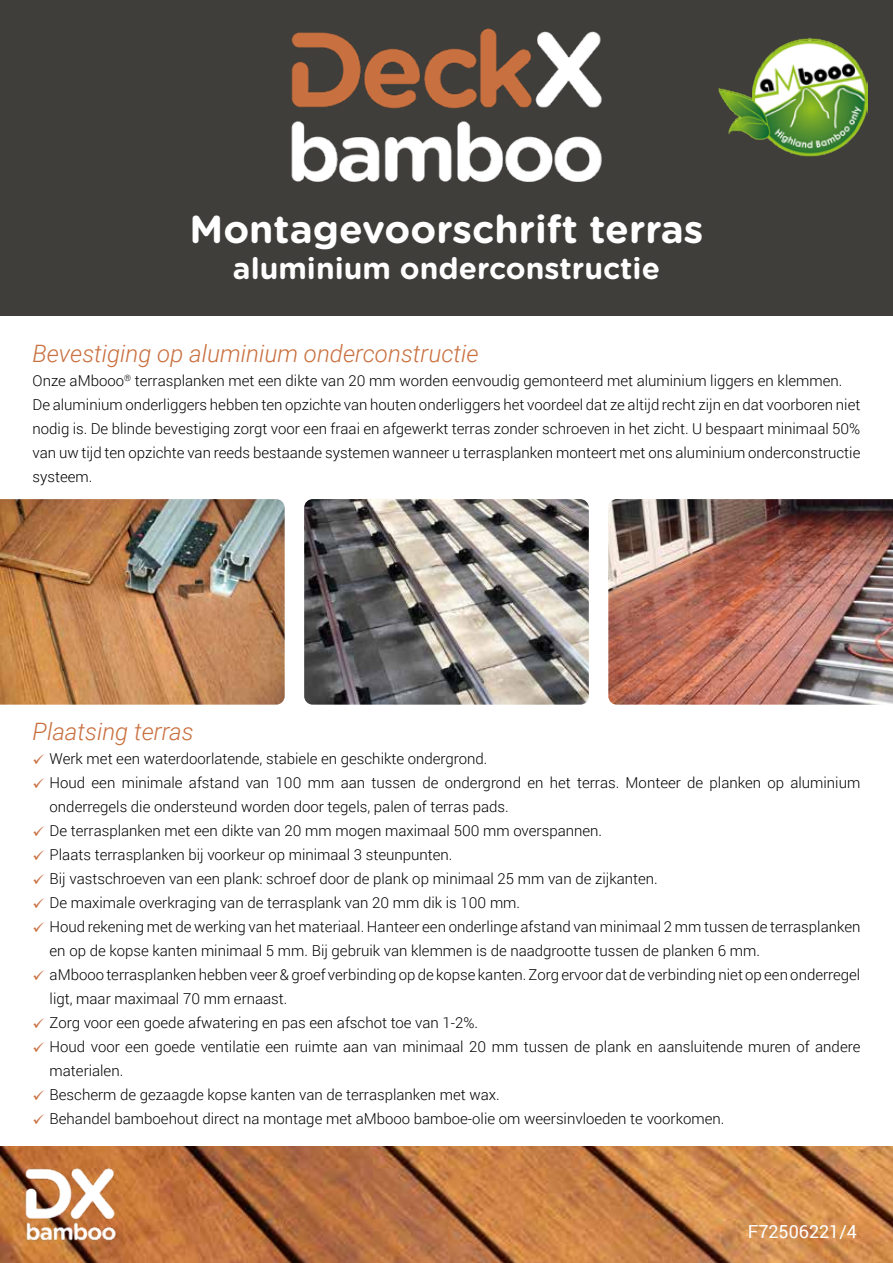
<style>
.page{position:relative;width:893px;height:1263px;background:#fff}
.page>*{position:absolute;margin:0;border:0;box-sizing:border-box;transform-origin:0 0}
.t1{font:700 39px "Gotham Rounded";color:#fff}
.t2{font:700 30px "Gotham Rounded";color:#fff}
.t3{font:italic 300 24px "Roboto";color:#c9703f}
.t4{font:18px "Roboto";color:#fff}
.t5{font:300 15px/24px "Roboto";color:#000}
</style>
<div class="page">
<img style="left:0;top:1146px;width:893px;height:117px">
<div style="left:0;top:0;width:893px;height:316px;background:#403e3b"></div>
<img style="left:291px;top:28px;width:311px;height:154px">
<img style="left:719px;top:38px;width:148px;height:119px">
<img style="left:608px;top:499px;width:285px;height:206px">
<img style="left:11px;top:1162px;width:137px;height:85px">
<img style="left:0;top:499px;width:285px;height:206px">
<img style="left:304px;top:499px;width:285px;height:206px">
<h1 class="t1" style="left:190px;top:200px;width:515px">Montagevoorschrift terras</h1>
<h2 class="t2" style="left:233px;top:246px;width:429px">aluminium onderconstructie</h2>
<h3 class="t3" style="left:33px;top:337px;width:447px">Bevestiging op aluminium onderconstructie</h3>
<p class="t5" style="left:33px;top:369px;width:829px">Onze aMbooo<sup>®</sup> terrasplanken met een dikte van 20 mm worden eenvoudig gemonteerd met aluminium liggers en klemmen.<br>De aluminium onderliggers hebben ten opzichte van houten onderliggers het voordeel dat ze altijd recht zijn en dat voorboren niet nodig is. De blinde bevestiging zorgt voor een fraai en afgewerkt terras zonder schroeven in het zicht. U bespaart minimaal 50% van uw tijd ten opzichte van reeds bestaande systemen wanneer u terrasplanken monteert met ons aluminium onderconstructie systeem.</p>
<h3 class="t3" style="left:33px;top:715px;width:163px">Plaatsing terras</h3>
<p class="t5" style="left:50px;top:747px;width:812px">Werk met een waterdoorlatende, stabiele en geschikte ondergrond.<br>Houd een minimale afstand van 100 mm aan tussen de ondergrond en het terras. Monteer de planken op aluminium onderregels die ondersteund worden door tegels, palen of terras pads.<br>De terrasplanken met een dikte van 20 mm mogen maximaal 500 mm overspannen.<br>Plaats terrasplanken bij voorkeur op minimaal 3 steunpunten.<br>Bij vastschroeven van een plank: schroef door de plank op minimaal 25 mm van de zijkanten.<br>De maximale overkraging van de terrasplank van 20 mm dik is 100 mm.<br>Houd rekening met de werking van het materiaal. Hanteer een onderlinge afstand van minimaal 2 mm tussen de terrasplanken en op de kopse kanten minimaal 5 mm. Bij gebruik van klemmen is de naadgrootte tussen de planken 6 mm.<br>aMbooo terrasplanken hebben veer &amp; groef verbinding op de kopse kanten. Zorg ervoor dat de verbinding niet op een onderregel ligt, maar maximaal 70 mm ernaast.<br>Zorg voor een goede afwatering en pas een afschot toe van 1-2%.<br>Houd voor een goede ventilatie een ruimte aan van minimaal 20 mm tussen de plank en aansluitende muren of andere materialen.<br>Bescherm de gezaagde kopse kanten van de terrasplanken met wax.<br>Behandel bamboehout direct na montage met aMbooo bamboe-olie om weersinvloeden te voorkomen.</p>
<p class="t4" style="left:748px;top:1219px;width:111px">F72506221/4</p>
</div>
